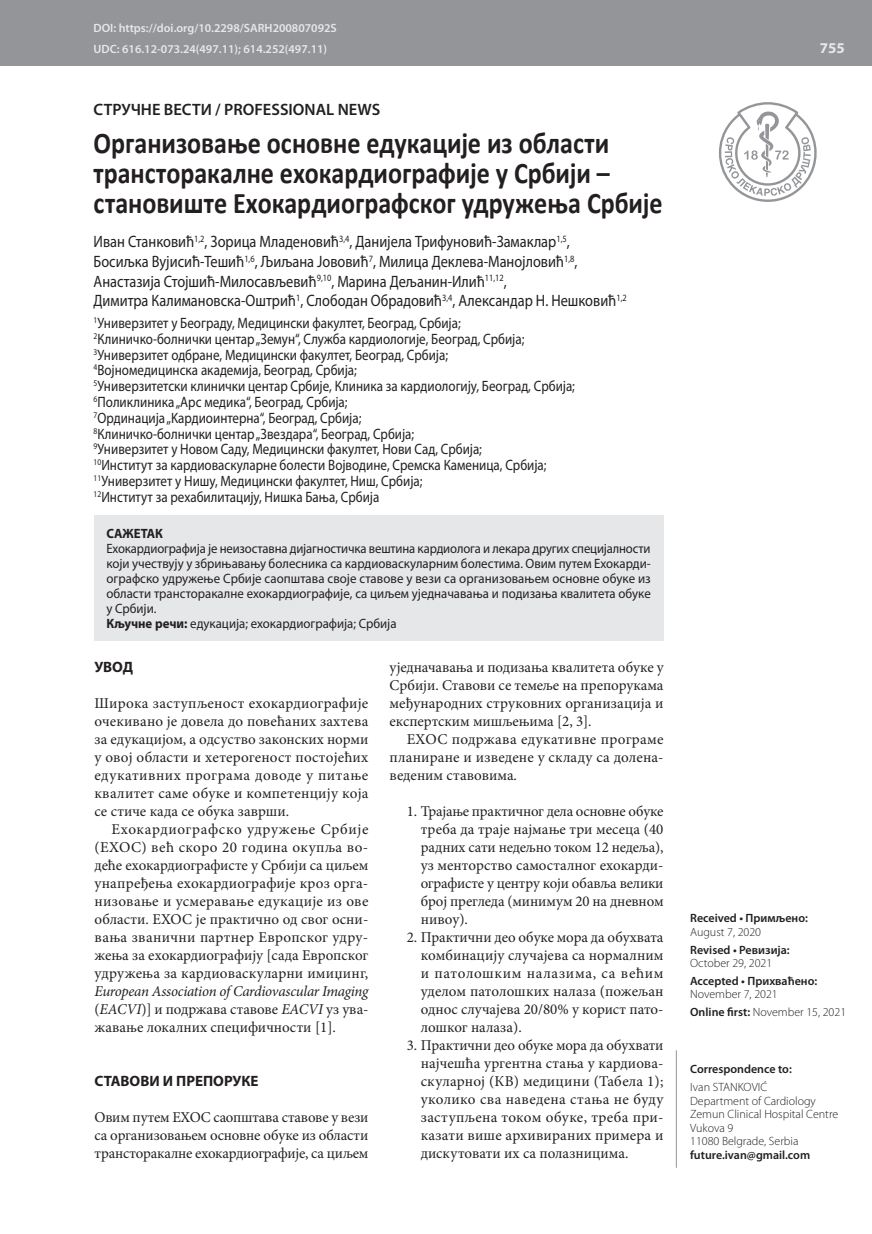
<style>
.page{position:relative;width:872px;height:1234px;background:#fff}
.page>*{position:absolute;margin:0;border:0;box-sizing:border-box;transform-origin:0 0}
.t1{font:700 30px/30px "Calibri";color:#231f20;scale:.87 1}
.t2{font:16.5px/19.5px "Myriad Pro";color:#231f20;scale:.87 1}
.t3{font:600 16.5px "Myriad Pro";color:#231f20}
.t4{font:15px/18px "Minion Pro";color:#231f20;text-align:justify}
.t5{font:15px/15.8px "Myriad Pro";color:#231f20;scale:.87 1}
.t6{font:700 15px "Myriad Pro";color:#231f20}
.t7{font:700 15px "Myriad Pro";color:#e6e7e9}
.t8{font:13.5px/15px "Myriad Pro";color:#231f20;scale:.94 1}
.t9{font:700 13.5px "Myriad Pro";color:#231f20;scale:.95 1}
.t10{font:300 12px/13.5px "Myriad Pro";color:#231f20}
.t11{font:600 12px "Myriad Pro";color:#231f20}
.t12{font:600 12px/21.3px "Myriad Pro";color:#e6e7e9}
.s1{font-weight:700}
.s2{font-style:italic}
.s3{font-weight:600}
</style>
<div class="page">
<div style="left:0;top:0;width:872px;height:66px;background:#939598"></div>
<svg style="left:719px;top:102px;width:98px;height:100px"></svg>
<hr style="left:676px;top:1050px;width:1px;height:117px;background:#939598">
<div style="left:94px;top:515px;width:569px;height:126px;background:#e6e7e9"></div>
<p class="t12" style="left:94px;top:17px;width:245px">DOI: https://doi.org/10.2298/SARH200807092S<br>UDC: 616.12-073.24(497.11); 614.252(497.11)</p>
<p class="t3" style="left:94px;top:98px;width:288px">СТРУЧНЕ ВЕСТИ / PROFESSIONAL NEWS</p>
<h1 class="t1" style="left:94px;top:128px;width:655px">Организовање основне едукације из области трансторакалне ехокардиографије у Србији – становиште Ехокардиографског удружења Србије</h1>
<p class="t2" style="left:94px;top:232px;width:614px">Иван Станковић<sup>1,2</sup>, Зорица Младеновић<sup>3,4</sup>, Данијела Трифуновић-Замаклар<sup>1,5</sup>, Босиљка Вујисић-Тешић<sup>1,6</sup>, Љиљана Јововић<sup>7</sup>, Милица Деклева-Манојловић<sup>1,8</sup>, Анастазија Стојшић-Милосављевић<sup>9,10</sup>, Mарина Дељанин-Илић<sup>11,12</sup>,<br>Димитра Калимановска-Оштрић<sup>1</sup>, Слободан Обрадовић<sup>3,4</sup>, Александар Н. Нешковић<sup>1,2</sup></p>
<p class="t5" style="left:94px;top:315px;width:555px"><sup>1</sup>Универзитет у Београду, Медицински факултет, Београд, Србија; <sup>2</sup>Клиничко-болнички центар „Земун“, Служба кардиологије, Београд, Србија; <sup>3</sup>Универзитет одбране, Медицински факултет, Београд, Србија;<br><sup>4</sup>Војномедицинска академија, Београд, Србија;<br><sup>5</sup>Универзитетски клинички центар Србије, Клиника за кардиологију, Београд, Србија; <sup>6</sup>Поликлиника „Арс медика“, Београд, Србија;<br><sup>7</sup>Ординација „Kардиоинтерна“, Београд, Србија;<br><sup>8</sup>Клиничко-болнички центар „Звездара“, Београд, Србија;<br><sup>9</sup>Универзитет у Новом Саду, Медицински факултет, Нови Сад, Србија;<br><sup>10</sup>Институт за кардиоваскуларне болести Војводине, Сремска Каменица, Србија; <sup>11</sup>Универзитет у Нишу, Медицински факултет, Ниш, Србија;<br><sup>12</sup>Институт за рехабилитацију, Нишка Бања, Србија</p>
<p class="t9" style="left:106px;top:525px;width:61px">САЖЕТАК</p>
<p class="t8" style="left:106px;top:541px;width:581px">Ехокардиографија је неизоставна дијагностичка вештина кардиолога и лекара других специјалности који учествују у збрињавању болесника са кардиоваскуларним болестима. Овим путем Ехокарди&shy;ографско удружење Србије саопштава своје ставове у вези са организовањем основне обуке из области трансторакалне ехокардиографије, са циљем уједначавања и подизања квалитета обуке у Србији.<br><span class="s1">Кључне речи:</span> едукација; ехокардиографија; Србија</p>
<p class="t6" style="left:94px;top:657px;width:40px">УВОД</p>
<p class="t4" style="left:94px;top:694px;width:275px">Широка заступљеност ехокардиографије очекивано је довела до повећаних захтева за едукацијом, а одсуство законских норми у овој области и хетерогеност постојећих едукативних програма доводе у питање квалитет саме обуке и компетенцију која се стиче када се обука заврши.</p>
<p class="t4" style="left:94px;top:820px;width:275px;text-indent:17px">Ехокардиографско удружење Србије (ЕХОС) већ скоро 20 година окупља во&shy;деће ехокардиографисте у Србији са циљем унапређења ехокардиографије кроз орга&shy;низовање и усмеравање едукације из ове области. ЕХОС је практично од свог осни&shy;вања званични партнер Европског удру&shy;жења за ехокардиографију [сада Европског удружења за кардиоваскуларни имиџинг,</p>
<p class="t4" style="left:94px;top:982px;width:275px"><span class="s2">European Association of Cardiovascular Imaging </span>(<span class="s2">EACVI</span>)] и подржава ставове <span class="s2">EACVI</span> уз ува&shy;жавање локалних специфичности [1].</p>
<p class="t6" style="left:94px;top:1071px;width:165px">СТАВОВИ И ПРЕПОРУКЕ</p>
<p class="t4" style="left:94px;top:1108px;width:275px">Овим путем ЕХОС саопштава ставове у вези са организовањем основне обуке из области трансторакалне ехокардиографије, са циљем</p>
<p class="t4" style="left:390px;top:658px;width:275px">уједначавања и подизања квалитета обуке у Србији. Ставови се темеље на препорукама међународних струковних организација и експертским мишљењима [2, 3].</p>
<p class="t4" style="left:390px;top:730px;width:275px;text-indent:17px">ЕХОС подржава едукативне програме планиране и изведене у складу са долена&shy;веденим ставовима.</p>
<p class="t4" style="left:421px;top:802px;width:244px;text-indent:-14px">1. Трајање практичног дела основне обуке треба да траје најмање три месеца (40 радних сати недељно током 12 недеља), уз менторство самосталног ехокарди&shy;ографисте у центру који обавља велики број прегледа (минимум 20 на дневном нивоу).</p>
<p class="t4" style="left:421px;top:928px;width:244px;text-indent:-14px">2. Практични део обуке мора да обухвата комбинацију случајева са нормалним и патолошким налазима, са већим уделом патолошких налаза (пожељан однос случајева 20/80% у корист пато&shy;лошког налаза).</p>
<p class="t4" style="left:421px;top:1036px;width:244px;text-indent:-14px">3. Практични део обуке мора да обухвати најчешћа ургентна стања у кардиова&shy;скуларној (КВ) медицини (Табела 1); уколико сва наведена стања не буду заступљена током обуке, треба при&shy;казати више архивираних примера и дискутовати их са полазницима.</p>
<p class="t7" style="left:820px;top:38px;width:26px">755</p>
<p class="t11" style="left:690px;top:910px;width:119px">Received • Примљено:</p>
<p class="t10" style="left:690px;top:924px;width:72px">August 7, 2020</p>
<p class="t11" style="left:690px;top:941px;width:101px">Revised • Ревизија:</p>
<p class="t10" style="left:690px;top:956px;width:84px">October 29, 2021</p>
<p class="t11" style="left:690px;top:972px;width:129px">Accepted • Прихваћено:</p>
<p class="t10" style="left:690px;top:985px;width:157px;line-height:17.7px">November 7, 2021<br><span class="s3">Online first:</span> November 15, 2021</p>
<p class="t11" style="left:690px;top:1061px;width:103px">Correspondence to:</p>
<p class="t10" style="left:690px;top:1080px;width:150px">Ivan STANKOVIĆ<br>Department of Cardiology<br>Zemun Clinical Hospital Centre<br>Vukova 9<br>11080 Belgrade, Serbia</p>
<p class="t11" style="left:690px;top:1146px;width:122px">future.ivan@gmail.com</p>
</div>
